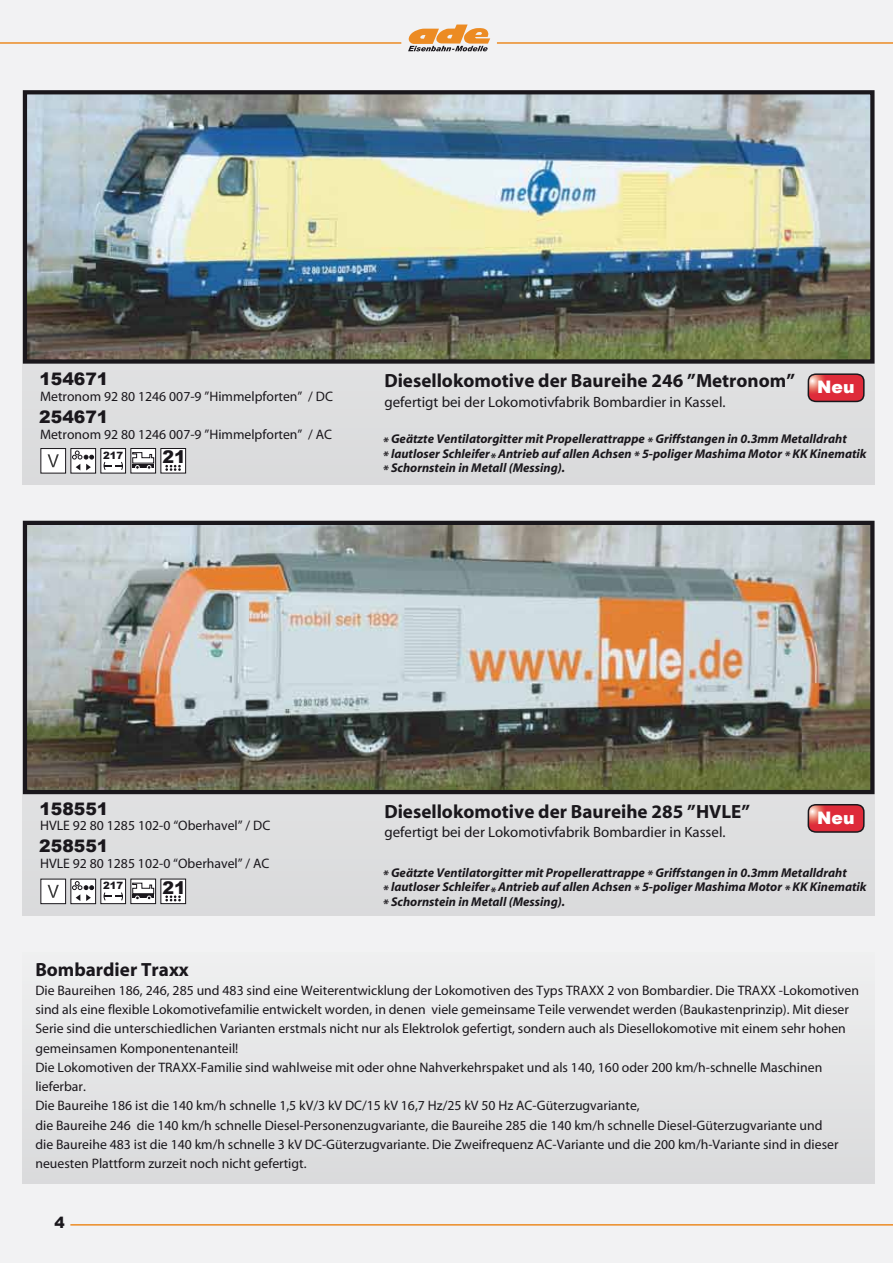
<style>
.page{position:relative;width:893px;height:1263px;background:#f2f2f3}
.page>*{position:absolute;margin:0;border:0;box-sizing:border-box;transform-origin:0 0}
.t1{font:700 19.2px "Myriad";color:#1a171c}
.t2{font:900 17.55px "Arial";color:#1a171c}
.t3{font:900 17.25px "Arial";color:#1a171c}
.t4{font:900 17.25px "Arial";color:#fff}
.t5{font:900 15.45px "Arial";color:#1a171c}
.t6{font:14.85px "Myriad";color:#1a171c}
.t7{font:13.8px/19.2px "Myriad";color:#1a171c}
.t8{font:italic 700 12.75px/14.4px "Myriad";color:#1a171c}
.t9{font:900 10.05px "Arial";color:#1a171c}
</style>
<div class="page">
<hr style="left:70px;top:1224px;width:823px;height:1px;background:#ec8b23">
<div style="left:23px;top:952px;width:852px;height:231px;background:#e3e4e5"></div>
<img style="left:22px;top:581px;width:853px;height:403px">
<img style="left:0;top:24px;width:893px;height:557px">
<div style="left:23px;top:90px;width:851px;height:274px;border:4px solid #1a171c"></div>
<div style="left:23px;top:521px;width:851px;height:273px;border:4px solid #1a171c"></div>
<div style="left:130px;top:448px;width:26px;height:25px;background:#fff;border:1px solid #1a171c"></div>
<svg style="left:132px;top:452px;width:23px;height:17px"></svg>
<div style="left:160px;top:448px;width:26px;height:25px;background:#fff;border:1px solid #1a171c"></div>
<svg style="left:165px;top:465px;width:16px;height:6px"></svg>
<div style="left:100px;top:448px;width:26px;height:25px;background:#fff;border:1px solid #1a171c"></div>
<svg style="left:103px;top:461px;width:20px;height:9px"></svg>
<div style="left:70px;top:448px;width:26px;height:25px;background:#fff;border:1px solid #1a171c"></div>
<svg style="left:72px;top:451px;width:22px;height:19px"></svg>
<div style="left:40px;top:448px;width:26px;height:25px;background:#fff;border:1px solid #1a171c"></div>
<svg style="left:48px;top:454px;width:11px;height:13px"></svg>
<svg style="left:807px;top:373px;width:58px;height:30px;background:#c5444d"></svg>
<div style="left:130px;top:879px;width:26px;height:25px;background:#fff;border:1px solid #1a171c"></div>
<svg style="left:132px;top:882px;width:23px;height:18px"></svg>
<div style="left:160px;top:879px;width:26px;height:25px;background:#fff;border:1px solid #1a171c"></div>
<svg style="left:165px;top:895px;width:16px;height:6px"></svg>
<div style="left:100px;top:879px;width:26px;height:25px;background:#fff;border:1px solid #1a171c"></div>
<svg style="left:103px;top:892px;width:20px;height:9px"></svg>
<div style="left:70px;top:879px;width:26px;height:25px;background:#fff;border:1px solid #1a171c"></div>
<svg style="left:72px;top:881px;width:22px;height:20px"></svg>
<div style="left:40px;top:879px;width:26px;height:25px;background:#fff;border:1px solid #1a171c"></div>
<svg style="left:48px;top:885px;width:11px;height:13px"></svg>
<svg style="left:807px;top:803px;width:58px;height:30px;background:#c5444d"></svg>
<p class="t3" style="left:39px;top:367px;width:71px">154671</p>
<p class="t7" style="left:40px;top:388px;width:294px">Metronom 92 80 1246 007-9 ”Himmelpforten” / DC</p>
<p class="t3" style="left:39px;top:404px;width:71px">254671</p>
<p class="t7" style="left:40px;top:425px;width:294px">Metronom 92 80 1246 007-9 ”Himmelpforten” / AC</p>
<p class="t9" style="left:103px;top:448px;width:22px">217</p>
<p class="t2" style="left:163px;top:444px;width:25px">21</p>
<p class="t1" style="left:384px;top:371px;width:412px">Diesellokomotive der Baureihe 246 ”Metronom”</p>
<p class="t6" style="left:384px;top:394px;width:343px">gefertigt bei der Lokomotivfabrik Bombardier in Kassel.</p>
<p class="t4" style="left:817px;top:375px;width:39px">Neu</p>
<p class="t8" style="left:383px;top:432px;width:485px">* Geätzte Ventilatorgitter mit Propellerattrappe * Griffstangen in 0.3mm Metalldraht<br>* lautloser Schleifer* Antrieb auf allen Achsen * 5-poliger Mashima Motor * KK Kinematik * Schornstein in Metall (Messing).</p>
<p class="t3" style="left:39px;top:796px;width:71px">158551</p>
<p class="t7" style="left:40px;top:817px;width:232px">HVLE 92 80 1285 102-0 “Oberhavel” / DC</p>
<p class="t3" style="left:39px;top:833px;width:71px">258551</p>
<p class="t7" style="left:40px;top:854px;width:231px">HVLE 92 80 1285 102-0 “Oberhavel” / AC</p>
<p class="t9" style="left:103px;top:878px;width:22px">217</p>
<p class="t2" style="left:163px;top:874px;width:25px">21</p>
<p class="t1" style="left:384px;top:801px;width:367px">Diesellokomotive der Baureihe 285 ”HVLE”</p>
<p class="t6" style="left:384px;top:825px;width:343px">gefertigt bei der Lokomotivfabrik Bombardier in Kassel.</p>
<p class="t4" style="left:817px;top:805px;width:39px">Neu</p>
<p class="t8" style="left:383px;top:866px;width:485px">* Geätzte Ventilatorgitter mit Propellerattrappe * Griffstangen in 0.3mm Metalldraht<br>* lautloser Schleifer* Antrieb auf allen Achsen * 5-poliger Mashima Motor * KK Kinematik * Schornstein in Metall (Messing).</p>
<p class="t1" style="left:35px;top:959px;width:155px">Bombardier Traxx</p>
<p class="t7" style="left:35px;top:981px;width:825px">Die Baureihen 186, 246, 285 und 483 sind eine Weiterentwicklung der Lokomotiven des Typs TRAXX 2 von Bombardier. Die TRAXX -Lokomotiven sind als eine flexible Lokomotivefamilie entwickelt worden, in denen viele gemeinsame Teile verwendet werden (Baukastenprinzip). Mit dieser Serie sind die unterschiedlichen Varianten erstmals nicht nur als Elektrolok gefertigt, sondern auch als Diesellokomotive mit einem sehr hohen gemeinsamen Komponentenanteil!<br>Die Lokomotiven der TRAXX-Familie sind wahlweise mit oder ohne Nahverkehrspaket und als 140, 160 oder 200 km/h-schnelle Maschinen lieferbar.<br>Die Baureihe 186 ist die 140 km/h schnelle 1,5 kV/3 kV DC/15 kV 16,7 Hz/25 kV 50 Hz AC-Güterzugvariante,<br>die Baureihe 246 die 140 km/h schnelle Diesel-Personenzugvariante, die Baureihe 285 die 140 km/h schnelle Diesel-Güterzugvariante und<br>die Baureihe 483 ist die 140 km/h schnelle 3 kV DC-Güterzugvariante. Die Zweifrequenz AC-Variante und die 200 km/h-Variante sind in dieser neuesten Plattform zurzeit noch nicht gefertigt.</p>
<p class="t5" style="left:55px;top:1211px;width:12px">4</p>
</div>
